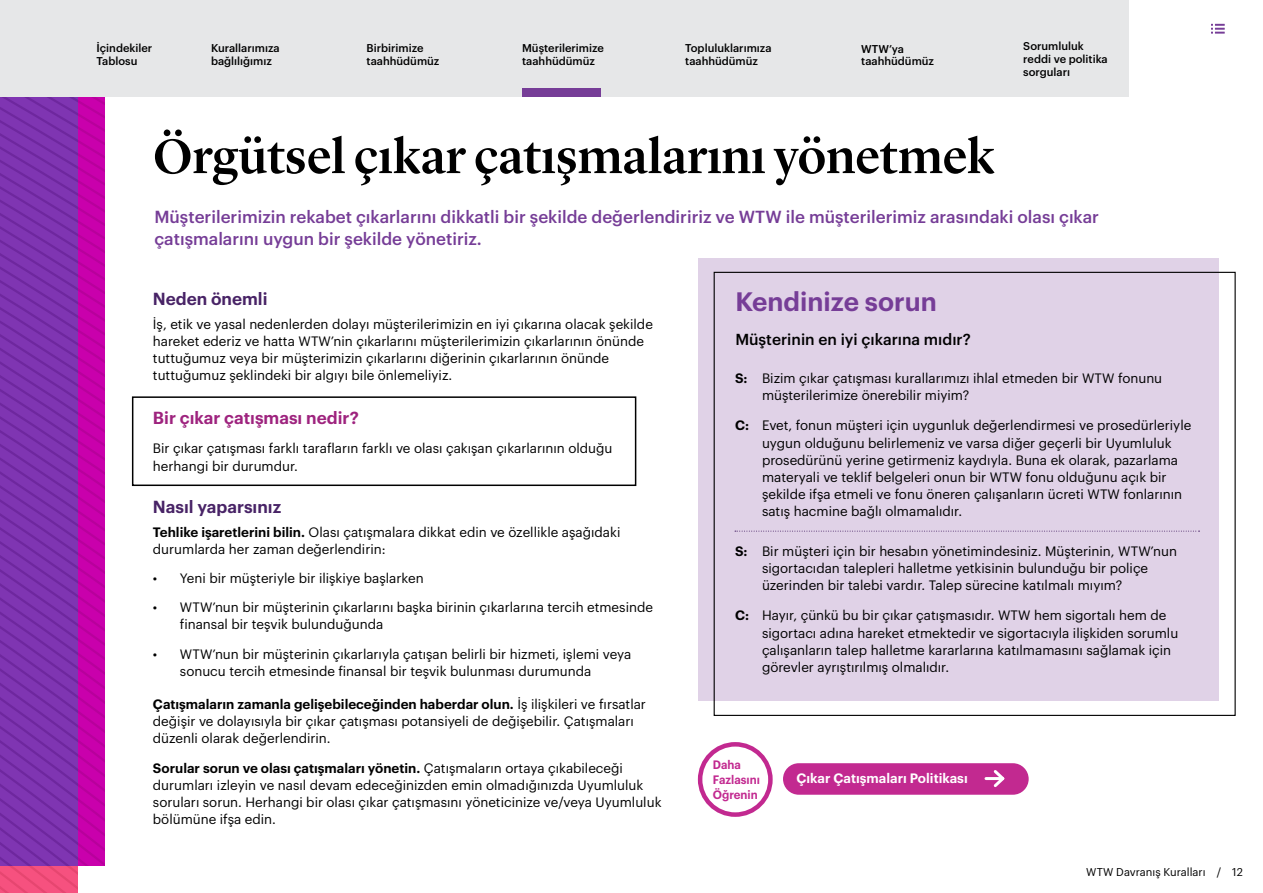
<style>
.page{position:relative;width:1263px;height:893px;background:#fff}
.page>*{position:absolute;margin:0;border:0;box-sizing:border-box;transform-origin:0 0}
.t1{font:500 50.1px "Lyon Display";color:#000}
.t2{font:600 26.1px "Graphik";color:#763d97}
.t3{font:500 17.1px/21.6px "Graphik";color:#763d97}
.t4{font:600 17.1px "Graphik";color:#482366}
.t5{font:600 17.1px "Graphik";color:#9e237e}
.t6{font:500 15.6px "Graphik";color:#000}
.t7{font:13.35px/17.1px "Graphik";color:#000}
.t8{font:600 13.35px "Graphik";color:#fff}
.t9{font:600 12px/15px "Graphik";color:#c22990;scale:.95 1}
.t10{font:500 11.1px/12.6px "Graphik";color:#000}
.t11{font:11.1px "Graphik";color:#000}
.s1{font-weight:600}
</style>
<div class="page">
<div style="left:698px;top:258px;width:521px;height:443px;background:#e0d2e7"></div>
<svg style="left:0;top:96px;width:105px;height:797px;background:#9029ac"></svg>
<svg style="left:735px;top:531px;width:464px;height:1px"></svg>
<div style="left:132px;top:396px;width:504px;height:90px;border:2px solid #000"></div>
<div style="left:783px;top:763px;width:246px;height:32px;background:#c22990;border-radius:16px"></div>
<hr style="left:986px;top:777px;width:17px;height:3px;background:#fff">
<svg style="left:991px;top:770px;width:14px;height:17px"></svg>
<div style="left:698px;top:742px;width:75px;height:75px;border:4px solid #c22990;border-radius:50%"></div>
<svg style="left:1211px;top:24px;width:14px;height:10px"></svg>
<div style="left:0;top:0;width:1128px;height:96px;background:#e6e7e8"></div>
<div style="left:522px;top:88px;width:79px;height:8px;background:#763d97"></div>
<p class="t10" style="left:685px;top:41px;width:88px">Topluluklarımıza taahhüdümüz</p>
<p class="t10" style="left:1023px;top:39px;width:86px">Sorumluluk reddi ve politika sorguları</p>
<p class="t10" style="left:97px;top:41px;width:57px">İçindekiler<br>Tablosu</p>
<p class="t10" style="left:367px;top:41px;width:74px">Birbirimize taahhüdümüz</p>
<p class="t10" style="left:522px;top:41px;width:83px">Müşterilerimize taahhüdümüz</p>
<p class="t10" style="left:861px;top:41px;width:74px">WTW’ya taahhüdümüz</p>
<p class="t10" style="left:211px;top:41px;width:70px">Kurallarımıza bağlılığımız</p>
<h1 class="t1" style="left:153px;top:119px;width:843px">Örgütsel çıkar çatışmalarını yönetmek</h1>
<p class="t3" style="left:154px;top:205px;width:946px">Müşterilerimizin rekabet çıkarlarını dikkatli bir şekilde değerlendiririz ve WTW ile müşterilerimiz arasındaki olası çıkar çatışmalarını uygun bir şekilde yönetiriz.</p>
<p class="t4" style="left:153px;top:286px;width:116px">Neden önemli</p>
<p class="t7" style="left:153px;top:314px;width:501px">İş, etik ve yasal nedenlerden dolayı müşterilerimizin en iyi çıkarına olacak şekilde hareket ederiz ve hatta WTW’nin çıkarlarını müşterilerimizin çıkarlarının önünde tuttuğumuz veya bir müşterimizin çıkarlarını diğerinin çıkarlarının önünde tuttuğumuz şeklindeki bir algıyı bile önlemeliyiz.</p>
<p class="t5" style="left:153px;top:405px;width:207px">Bir çıkar çatışması nedir?</p>
<p class="t7" style="left:153px;top:439px;width:461px">Bir çıkar çatışması farklı tarafların farklı ve olası çakışan çıkarlarının olduğu herhangi bir durumdur.</p>
<p class="t4" style="left:153px;top:494px;width:130px">Nasıl yaparsınız</p>
<p class="t7" style="left:153px;top:522px;width:469px"><span class="s1">Tehlike işaretlerini bilin.</span> Olası çatışmalara dikkat edin ve özellikle aşağıdaki durumlarda her zaman değerlendirin:</p>
<p class="t7" style="left:153px;top:569px;width:272px">• Yeni bir müşteriyle bir ilişkiye başlarken</p>
<p class="t7" style="left:180px;top:598px;width:475px;text-indent:-27px">• WTW’nun bir müşterinin çıkarlarını başka birinin çıkarlarına tercih etmesinde finansal bir teşvik bulunduğunda</p>
<p class="t7" style="left:180px;top:644px;width:453px;text-indent:-27px">• WTW’nun bir müşterinin çıkarlarıyla çatışan belirli bir hizmeti, işlemi veya sonucu tercih etmesinde finansal bir teşvik bulunması durumunda</p>
<p class="t7" style="left:153px;top:695px;width:495px"><span class="s1">Çatışmaların zamanla gelişebileceğinden haberdar olun.</span> İş ilişkileri ve fırsatlar değişir ve dolayısıyla bir çıkar çatışması potansiyeli de değişebilir. Çatışmaları düzenli olarak değerlendirin.</p>
<p class="t7" style="left:153px;top:758px;width:510px"><span class="s1">Sorular sorun ve olası çatışmaları yönetin.</span> Çatışmaların ortaya çıkabileceği durumları izleyin ve nasıl devam edeceğinizden emin olmadığınızda Uyumluluk soruları sorun. Herhangi bir olası çıkar çatışmasını yöneticinize ve/veya Uyumluluk bölümüne ifşa edin.</p>
<h2 class="t2" style="left:735px;top:281px;width:203px">Kendinize sorun</h2>
<p class="t6" style="left:735px;top:327px;width:237px">Müşterinin en iyi çıkarına mıdır?</p>
<p class="t7" style="left:762px;top:368px;width:402px;text-indent:-27px"><span class="s1">S:</span> Bizim çıkar çatışması kurallarımızı ihlal etmeden bir WTW fonunu müşterilerimize önerebilir miyim?</p>
<p class="t7" style="left:762px;top:416px;width:431px;text-indent:-27px"><span class="s1">C:</span> Evet, fonun müşteri için uygunluk değerlendirmesi ve prosedürleriyle uygun olduğunu belirlemeniz ve varsa diğer geçerli bir Uyumluluk prosedürünü yerine getirmeniz kaydıyla. Buna ek olarak, pazarlama materyali ve teklif belgeleri onun bir WTW fonu olduğunu açık bir şekilde ifşa etmeli ve fonu öneren çalışanların ücreti WTW fonlarının satış hacmine bağlı olmamalıdır.</p>
<p class="t7" style="left:762px;top:541px;width:417px;text-indent:-27px"><span class="s1">S:</span> Bir müşteri için bir hesabın yönetimindesiniz. Müşterinin, WTW’nun sigortacıdan talepleri halletme yetkisinin bulunduğu bir poliçe üzerinden bir talebi vardır. Talep sürecine katılmalı mıyım?</p>
<p class="t7" style="left:762px;top:606px;width:418px;text-indent:-27px"><span class="s1">C:</span> Hayır, çünkü bu bir çıkar çatışmasıdır. WTW hem sigortalı hem de sigortacı adına hareket etmektedir ve sigortacıyla ilişkiden sorumlu çalışanların talep halletme kararlarına katılmamasını sağlamak için görevler ayrıştırılmış olmalıdır.</p>
<p class="t9" style="left:713px;top:756px;width:51px">Daha<br>Fazlasını<br>Öğrenin</p>
<p class="t8" style="left:796px;top:768px;width:173px">Çıkar Çatışmaları Politikası</p>
<p class="t11" style="left:1086px;top:863px;width:158px">WTW Davranış Kuralları / 12</p>
</div>
